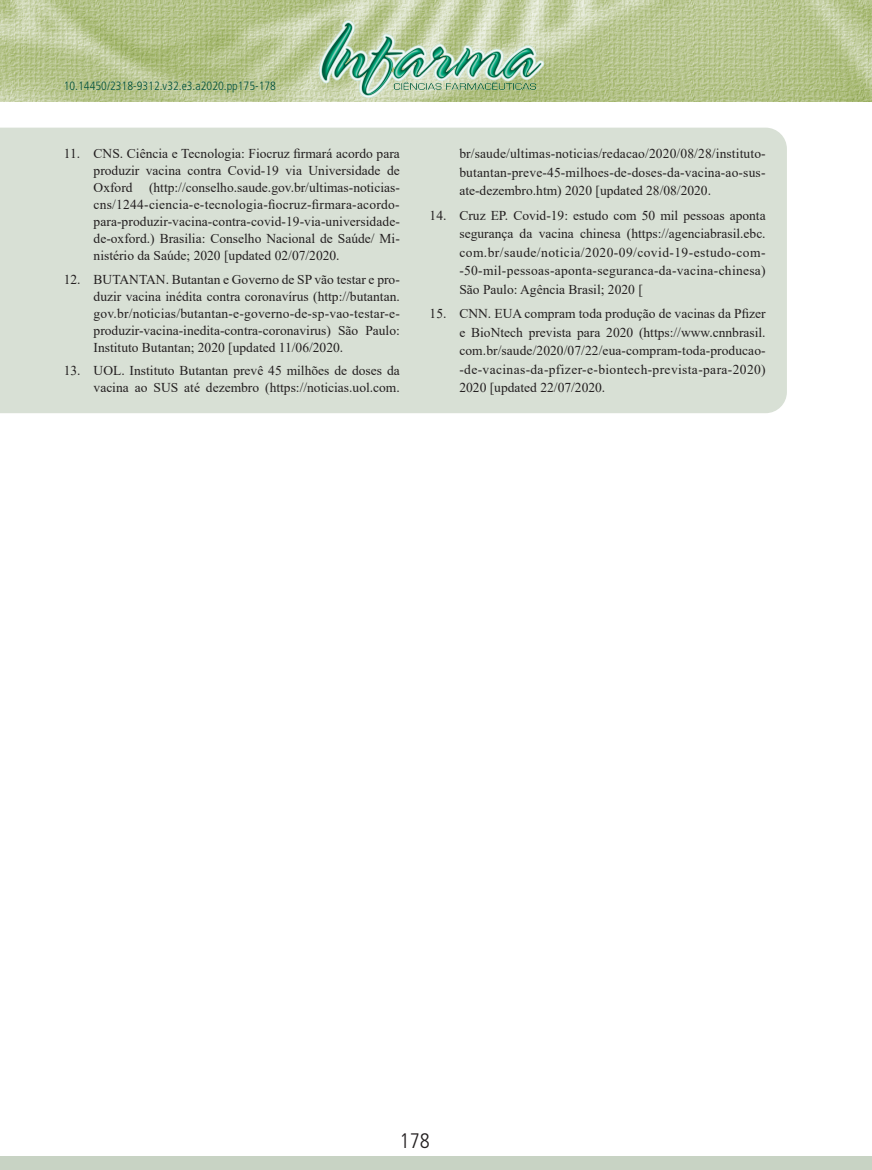
<style>
.page{position:relative;width:872px;height:1170px;background:#fff}
.page>*{position:absolute;margin:0;border:0;box-sizing:border-box;transform-origin:0 0}
.t1{font:300 condensed 21px "Frutiger";color:#231f20}
.t2{font:13.5px/17px "Times New Roman";color:#231f20;text-align:justify}
.t3{font:300 condensed 12px "Frutiger";color:#00503e}
</style>
<div class="page">
<img style="left:0;top:0;width:872px;height:101px">
<div style="left:0;top:1155px;width:872px;height:14px;background:#c8d3c4"></div>
<img style="left:319px;top:20px;width:225px;height:77px">
<div style="left:0;top:128px;width:787px;height:285px;background:#d8e0d5"></div>
<p class="t3" style="left:64px;top:79px;width:214px">10.14450/2318-9312.v32.e3.a2020.pp175-178</p>
<p class="t2" style="left:94px;top:145px;width:308px;text-indent:-30px">11. CNS. Ciência e Tecnologia: Fiocruz firmará acordo para produzir vacina contra Covid-19 via Universidade de Oxford (http://conselho.saude.gov.br/ultimas-noticias&shy;cns/1244-ciencia-e-tecnologia-fiocruz-firmara-acordo&shy;para-produzir-vacina-contra-covid-19-via-universidade&shy;de-oxford.) Brasilia: Conselho Nacional de Saúde/ Mi&shy;nistério da Saúde; 2020 [updated 02/07/2020.</p>
<p class="t2" style="left:94px;top:270px;width:308px;text-indent:-30px">12. BUTANTAN. Butantan e Governo de SP vão testar e pro&shy;duzir vacina inédita contra coronavírus (http://butantan. gov.br/noticias/butantan-e-governo-de-sp-vao-testar-e&shy;produzir-vacina-inedita-contra-coronavirus) São Paulo:<br>Instituto Butantan; 2020 [updated 11/06/2020.</p>
<p class="t2" style="left:64px;top:361px;width:337px;text-align:right">13. UOL. Instituto Butantan prevê 45 milhões de doses da vacina ao SUS até dezembro (https://noticias.uol.com.</p>
<p class="t2" style="left:459px;top:144px;width:308px;line-height:18.5px">br/saude/ultimas-noticias/redacao/2020/08/28/instituto&shy;butantan-preve-45-milhoes-de-doses-da-vacina-ao-sus&shy;ate-dezembro.htm) 2020 [updated 28/08/2020.</p>
<p class="t2" style="left:459px;top:206px;width:308px;line-height:18.5px;text-indent:-30px">14. Cruz EP. Covid-19: estudo com 50 mil pessoas aponta segurança da vacina chinesa (https://agenciabrasil.ebc. com.br/saude/noticia/2020-09/covid-19-estudo-com--50-mil-pessoas-aponta-seguranca-da-vacina-chinesa)<br>São Paulo: Agência Brasil; 2020 [</p>
<p class="t2" style="left:459px;top:304px;width:308px;line-height:18.5px;text-indent:-30px">15. CNN. EUA compram toda produção de vacinas da Pfizer e BioNtech prevista para 2020 (https://www.cnnbrasil. com.br/saude/2020/07/22/eua-compram-toda-producao--de-vacinas-da-pfizer-e-biontech-prevista-para-2020)<br>2020 [updated 22/07/2020.</p>
<h1 class="t1" style="left:399px;top:1128px;width:32px">178</h1>
</div>
